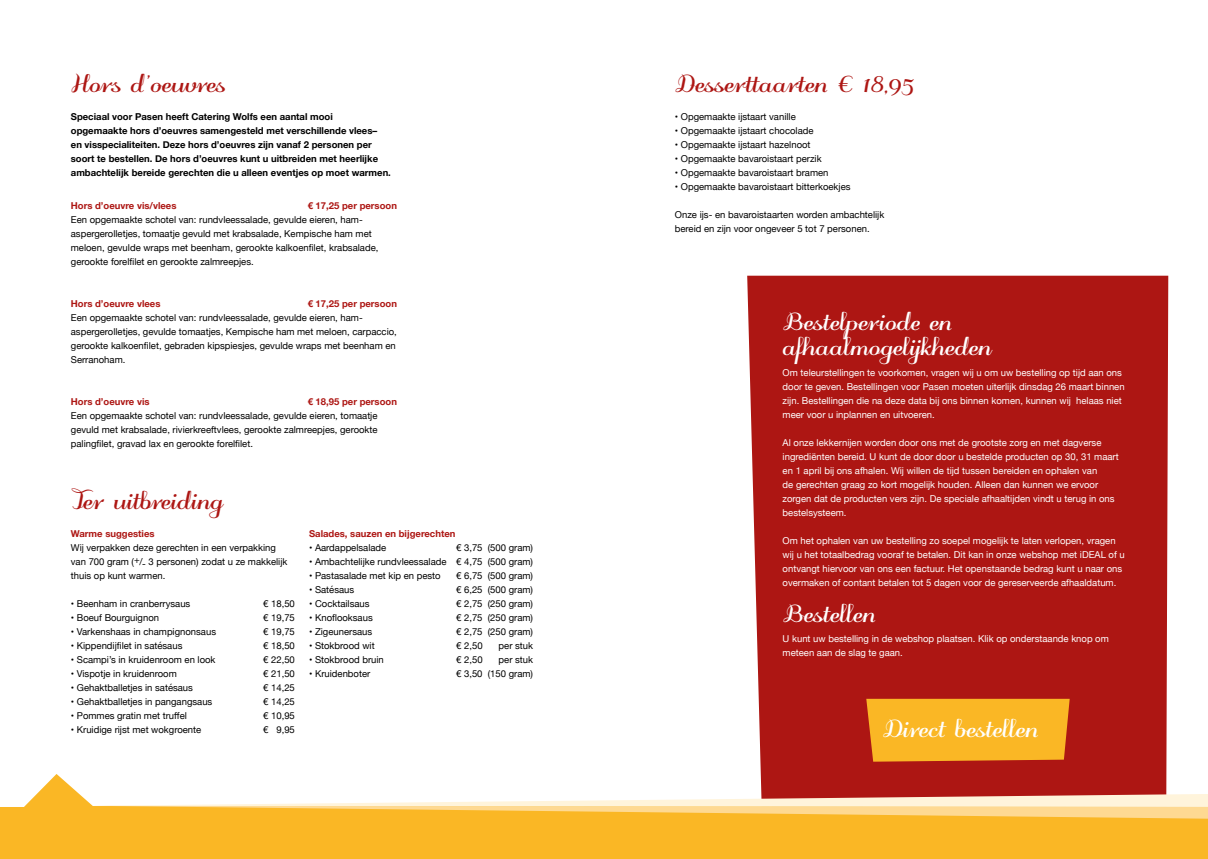
<style>
.page{position:relative;width:1208px;height:859px;background:#fff}
.page>*{position:absolute;margin:0;border:0;box-sizing:border-box;transform-origin:0 0}
.t1{font:700 30px/25px "odstemplik";color:#fff}
.t2{font:700 30px "odstemplik";color:#ad1613}
.t3{font:9.5px/14px "Helvetica Neue";color:#000}
.t4{font:9.5px/14px "Helvetica Neue";color:#fff}
.t5{font:700 9.5px/14px "Helvetica Neue";color:#000}
.t6{font:700 9.5px "Helvetica Neue";color:#ad1613}
</style>
<div class="page">
<div style="left:747px;top:276px;width:421px;height:498px;background:#ad1613"></div>
<svg style="left:0;top:774px;width:1208px;height:85px;fill:#fab725"></svg>
<svg style="left:92px;top:794px;width:1116px;height:25px"></svg>
<div style="left:866px;top:699px;width:203px;height:63px;background:#fab725"></div>
<h1 class="t2" style="left:71px;top:67px;width:157px">Hors d’oeuvres</h1>
<p class="t5" style="left:71px;top:110px;width:321px">Speciaal voor Pasen heeft Catering Wolfs een aantal mooi opgemaakte hors d’oeuvres samengesteld met verschillende vlees–<br>en visspecialiteiten. Deze hors d’oeuvres zijn vanaf 2 personen per soort te bestellen. De hors d’oeuvres kunt u uitbreiden met heerlijke ambachtelijk bereide gerechten die u alleen eventjes op moet warmen.</p>
<p class="t6" style="left:71px;top:198px;width:107px">Hors d’oeuvre vis/vlees</p>
<p class="t6" style="left:308px;top:198px;width:91px">€ 17,25 per persoon</p>
<p class="t3" style="left:71px;top:213px;width:309px">Een opgemaakte schotel van: rundvleessalade, gevulde eieren, ham&shy;aspergerolletjes, tomaatje gevuld met krabsalade, Kempische ham met meloen, gevulde wraps met beenham, gerookte kalkoenfilet, krabsalade, gerookte forelfilet en gerookte zalmreepjes.</p>
<p class="t6" style="left:71px;top:296px;width:91px">Hors d’oeuvre vlees</p>
<p class="t6" style="left:308px;top:296px;width:91px">€ 17,25 per persoon</p>
<p class="t3" style="left:71px;top:311px;width:327px">Een opgemaakte schotel van: rundvleessalade, gevulde eieren, ham&shy;aspergerolletjes, gevulde tomaatjes, Kempische ham met meloen, carpaccio, gerookte kalkoenfilet, gebraden kipspiesjes, gevulde wraps met beenham en Serranoham.</p>
<p class="t6" style="left:71px;top:394px;width:80px">Hors d’oeuvre vis</p>
<p class="t6" style="left:308px;top:394px;width:91px">€ 18,95 per persoon</p>
<p class="t3" style="left:71px;top:409px;width:308px;text-align:justify">Een opgemaakte schotel van: rundvleessalade, gevulde eieren, tomaatje gevuld met krabsalade, rivierkreeftvlees, gerookte zalmreepjes, gerookte palingfilet, gravad lax en gerookte forelfilet.</p>
<h1 class="t2" style="left:71px;top:485px;width:153px">Ter uitbreiding</h1>
<p class="t6" style="left:71px;top:526px;width:85px">Warme suggesties</p>
<p class="t3" style="left:71px;top:541px;width:218px">Wij verpakken deze gerechten in een verpakking van 700 gram (+/- 3 personen) zodat u ze makkelijk thuis op kunt warmen.</p>
<p class="t3" style="left:71px;top:597px;width:121px">• Beenham in cranberrysaus</p>
<p class="t3" style="left:263px;top:597px;width:33px">€ 18,50</p>
<p class="t3" style="left:71px;top:611px;width:90px">• Boeuf Bourguignon</p>
<p class="t3" style="left:263px;top:611px;width:33px">€ 19,75</p>
<p class="t3" style="left:71px;top:625px;width:147px">• Varkenshaas in champignonsaus</p>
<p class="t3" style="left:263px;top:625px;width:33px">€ 19,75</p>
<p class="t3" style="left:71px;top:639px;width:113px">• Kippendijfilet in satésaus</p>
<p class="t3" style="left:263px;top:639px;width:33px">€ 18,50</p>
<p class="t3" style="left:71px;top:653px;width:146px">• Scampi’s in kruidenroom en look</p>
<p class="t3" style="left:263px;top:653px;width:33px">€ 22,50</p>
<p class="t3" style="left:71px;top:667px;width:107px">• Vispotje in kruidenroom</p>
<p class="t3" style="left:263px;top:667px;width:33px">€ 21,50</p>
<p class="t3" style="left:71px;top:681px;width:124px">• Gehaktballetjes in satésaus</p>
<p class="t3" style="left:263px;top:681px;width:33px">€ 14,25</p>
<p class="t3" style="left:71px;top:695px;width:143px">• Gehaktballetjes in pangangsaus</p>
<p class="t3" style="left:263px;top:695px;width:33px">€ 14,25</p>
<p class="t3" style="left:71px;top:709px;width:117px">• Pommes gratin met truffel</p>
<p class="t3" style="left:263px;top:709px;width:33px">€ 10,95</p>
<p class="t3" style="left:71px;top:723px;width:132px">• Kruidige rijst met wokgroente</p>
<p class="t3" style="left:263px;top:723px;width:33px">€ 9,95</p>
<p class="t6" style="left:309px;top:526px;width:148px">Salades, sauzen en bijgerechten</p>
<p class="t3" style="left:309px;top:541px;width:79px">• Aardappelsalade</p>
<p class="t3" style="left:456px;top:541px;width:78px">€ 3,75 (500 gram)</p>
<p class="t3" style="left:309px;top:555px;width:225px">• Ambachtelijke rundvleessalade € 4,75 (500 gram)</p>
<p class="t3" style="left:309px;top:569px;width:133px">• Pastasalade met kip en pesto</p>
<p class="t3" style="left:456px;top:569px;width:78px">€ 6,75 (500 gram)</p>
<p class="t3" style="left:309px;top:583px;width:47px">• Satésaus</p>
<p class="t3" style="left:456px;top:583px;width:78px">€ 6,25 (500 gram)</p>
<p class="t3" style="left:309px;top:597px;width:62px">• Cocktailsaus</p>
<p class="t3" style="left:456px;top:597px;width:78px">€ 2,75 (250 gram)</p>
<p class="t3" style="left:309px;top:611px;width:65px">• Knoflooksaus</p>
<p class="t3" style="left:456px;top:611px;width:78px">€ 2,75 (250 gram)</p>
<p class="t3" style="left:309px;top:625px;width:65px">• Zigeunersaus</p>
<p class="t3" style="left:456px;top:625px;width:78px">€ 2,75 (250 gram)</p>
<p class="t3" style="left:309px;top:639px;width:67px">• Stokbrood wit</p>
<p class="t3" style="left:456px;top:639px;width:28px">€ 2,50</p>
<p class="t3" style="left:498px;top:639px;width:36px">per stuk</p>
<p class="t3" style="left:309px;top:653px;width:76px">• Stokbrood bruin</p>
<p class="t3" style="left:456px;top:653px;width:28px">€ 2,50</p>
<p class="t3" style="left:498px;top:653px;width:36px">per stuk</p>
<p class="t3" style="left:309px;top:667px;width:63px">• Kruidenboter</p>
<p class="t3" style="left:456px;top:667px;width:78px">€ 3,50 (150 gram)</p>
<h1 class="t2" style="left:675px;top:67px;width:241px">Desserttaarten € 18,95</h1>
<p class="t3" style="left:675px;top:110px;width:122px">• Opgemaakte ijstaart vanille</p>
<p class="t3" style="left:675px;top:124px;width:140px">• Opgemaakte ijstaart chocolade</p>
<p class="t3" style="left:675px;top:138px;width:137px">• Opgemaakte ijstaart hazelnoot</p>
<p class="t3" style="left:675px;top:152px;width:148px">• Opgemaakte bavaroistaart perzik</p>
<p class="t3" style="left:675px;top:166px;width:155px">• Opgemaakte bavaroistaart bramen</p>
<p class="t3" style="left:675px;top:180px;width:177px">• Opgemaakte bavaroistaart bitterkoekjes</p>
<p class="t3" style="left:675px;top:208px;width:211px">Onze ijs- en bavaroistaarten worden ambachtelijk bereid en zijn voor ongeveer 5 tot 7 personen.</p>
<h1 class="t1" style="left:782px;top:312px;width:210px">Bestelperiode en afhaalmogelijkheden</h1>
<p class="t4" style="left:782px;top:366px;width:343px">Om teleurstellingen te voorkomen, vragen wij u om uw bestelling op tijd aan ons door te geven. Bestellingen voor Pasen moeten uiterlijk dinsdag 26 maart binnen zijn. Bestellingen die na deze data bij ons binnen komen, kunnen wij helaas niet meer voor u inplannen en uitvoeren.</p>
<p class="t4" style="left:782px;top:436px;width:337px">Al onze lekkernijen worden door ons met de grootste zorg en met dagverse ingrediënten bereid. U kunt de door door u bestelde producten op 30, 31 maart en 1 april bij ons afhalen. Wij willen de tijd tussen bereiden en ophalen van<br>de gerechten graag zo kort mogelijk houden. Alleen dan kunnen we ervoor zorgen dat de producten vers zijn. De speciale afhaaltijden vindt u terug in ons bestelsysteem.</p>
<p class="t4" style="left:782px;top:534px;width:344px">Om het ophalen van uw bestelling zo soepel mogelijk te laten verlopen, vragen wij u het totaalbedrag vooraf te betalen. Dit kan in onze webshop met iDEAL of u ontvangt hiervoor van ons een factuur. Het openstaande bedrag kunt u naar ons overmaken of contant betalen tot 5 dagen voor de gereserveerde afhaaldatum.</p>
<h1 class="t1" style="left:782px;top:604px;width:95px">Bestellen</h1>
<p class="t4" style="left:782px;top:632px;width:328px">U kunt uw bestelling in de webshop plaatsen. Klik op onderstaande knop om meteen aan de slag te gaan.</p>
<h1 class="t1" style="left:882px;top:720px;width:158px">Direct bestellen</h1>
</div>
